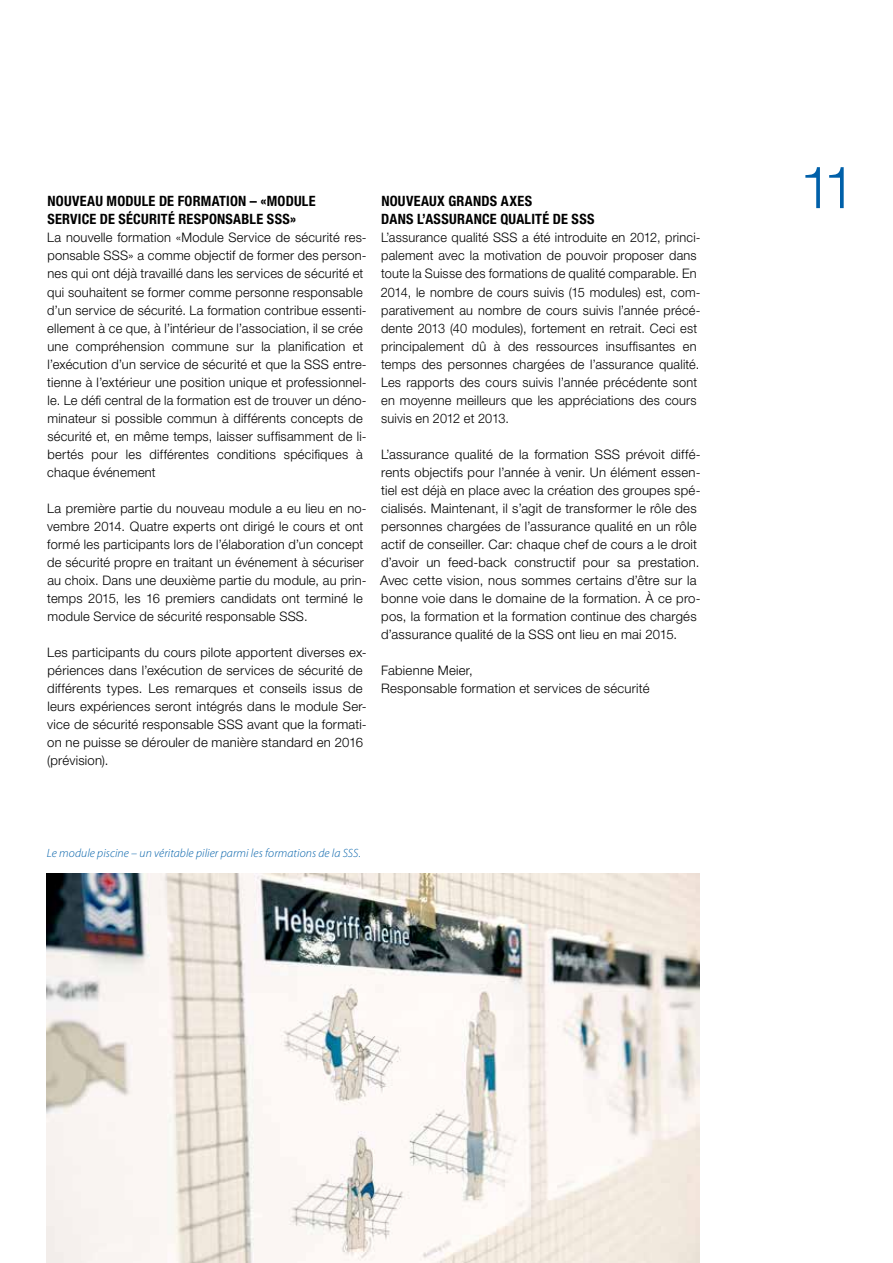
<style>
.page{position:relative;width:893px;height:1263px;background:#fff}
.page>*{position:absolute;margin:0;border:0;box-sizing:border-box;transform-origin:0 0}
.t1{font:300 58.5px "Helvetica Neue LT Std";color:#0060a9}
.t2{font:700 condensed 14.25px/18px "Helvetica Neue LT Std";letter-spacing:.02em;color:#000}
.t3{font:300 13.2px/18px "Helvetica Neue LT Std";letter-spacing:.015em;color:#000}
.t4{font:italic 300 12px "Myriad Pro";letter-spacing:.01em;color:#0060a9}
</style>
<div class="page">
<img style="left:47px;top:874px;width:652px;height:389px">
<p class="t2" style="left:290px;top:192px;width:27px;text-indent:-242px">NOUVEAU MODULE DE FORMATION – «MODULE »</p>
<p class="t2" style="left:47px;top:210px;width:228px">SERVICE DE SÉCURITÉ RESPONSABLE SSS</p>
<p class="t3" style="left:47px;top:228px;width:321px">La nouvelle formation «Module Service de sécurité res&shy;ponsable SSS» a comme objectif de former des person&shy;nes qui ont déjà travaillé dans les services de sécurité et qui souhaitent se former comme personne responsable d’un service de sécurité. La formation contribue essenti&shy;ellement à ce que, à l’intérieur de l’association, il se crée une compréhension commune sur la planification et l’exécution d’un service de sécurité et que la SSS entre&shy;tienne à l’extérieur une position unique et professionnel&shy;le. Le défi central de la formation est de trouver un déno&shy;minateur si possible commun à différents concepts de sécurité et, en même temps, laisser suffisamment de li&shy;bertés pour les différentes conditions spécifiques à chaque événement</p>
<p class="t3" style="left:47px;top:499px;width:321px">La première partie du nouveau module a eu lieu en no&shy;vembre 2014. Quatre experts ont dirigé le cours et ont formé les participants lors de l’élaboration d’un concept de sécurité propre en traitant un événement à sécuriser au choix. Dans une deuxième partie du module, au prin&shy;temps 2015, les 16 premiers candidats ont terminé le module Service de sécurité responsable SSS.</p>
<p class="t3" style="left:47px;top:643px;width:321px">Les participants du cours pilote apportent diverses ex&shy;périences dans l’exécution de services de sécurité de différents types. Les remarques et conseils issus de leurs expériences seront intégrés dans le module Ser&shy;vice de sécurité responsable SSS avant que la formati&shy;on ne puisse se dérouler de manière standard en 2016 (prévision).</p>
<p class="t2" style="left:381px;top:192px;width:199px">NOUVEAUX GRANDS AXES<br>DANS L’ASSURANCE QUALITÉ DE SSS</p>
<p class="t3" style="left:381px;top:228px;width:321px">L’assurance qualité SSS a été introduite en 2012, princi&shy;palement avec la motivation de pouvoir proposer dans toute la Suisse des formations de qualité comparable. En 2014, le nombre de cours suivis (15 modules) est, com&shy;parativement au nombre de cours suivis l’année précé&shy;dente 2013 (40 modules), fortement en retrait. Ceci est principalement dû à des ressources insuffisantes en temps des personnes chargées de l’assurance qualité.<br>Les rapports des cours suivis l’année précédente sont en moyenne meilleurs que les appréciations des cours suivis en 2012 et 2013.</p>
<p class="t3" style="left:380px;top:445px;width:322px">L’assurance qualité de la formation SSS prévoit diffé&shy;rents objectifs pour l’année à venir. Un élément essen&shy;tiel est déjà en place avec la création des groupes spé&shy;cialisés. Maintenant, il s’agit de transformer le rôle des personnes chargées de l’assurance qualité en un rôle actif de conseiller. Car: chaque chef de cours a le droit d’avoir un feed-back constructif pour sa prestation.<br>Avec cette vision, nous sommes certains d’être sur la bonne voie dans le domaine de la formation. À ce pro&shy;pos, la formation et la formation continue des chargés d’assurance qualité de la SSS ont lieu en mai 2015.</p>
<p class="t3" style="left:381px;top:661px;width:270px">Fabienne Meier,<br>Responsable formation et services de sécurité</p>
<p class="t4" style="left:47px;top:846px;width:315px">Le module piscine – un véritable pilier parmi les formations de la SSS.</p>
<h1 class="t1" style="left:800px;top:152px;width:58px">11</h1>
</div>
